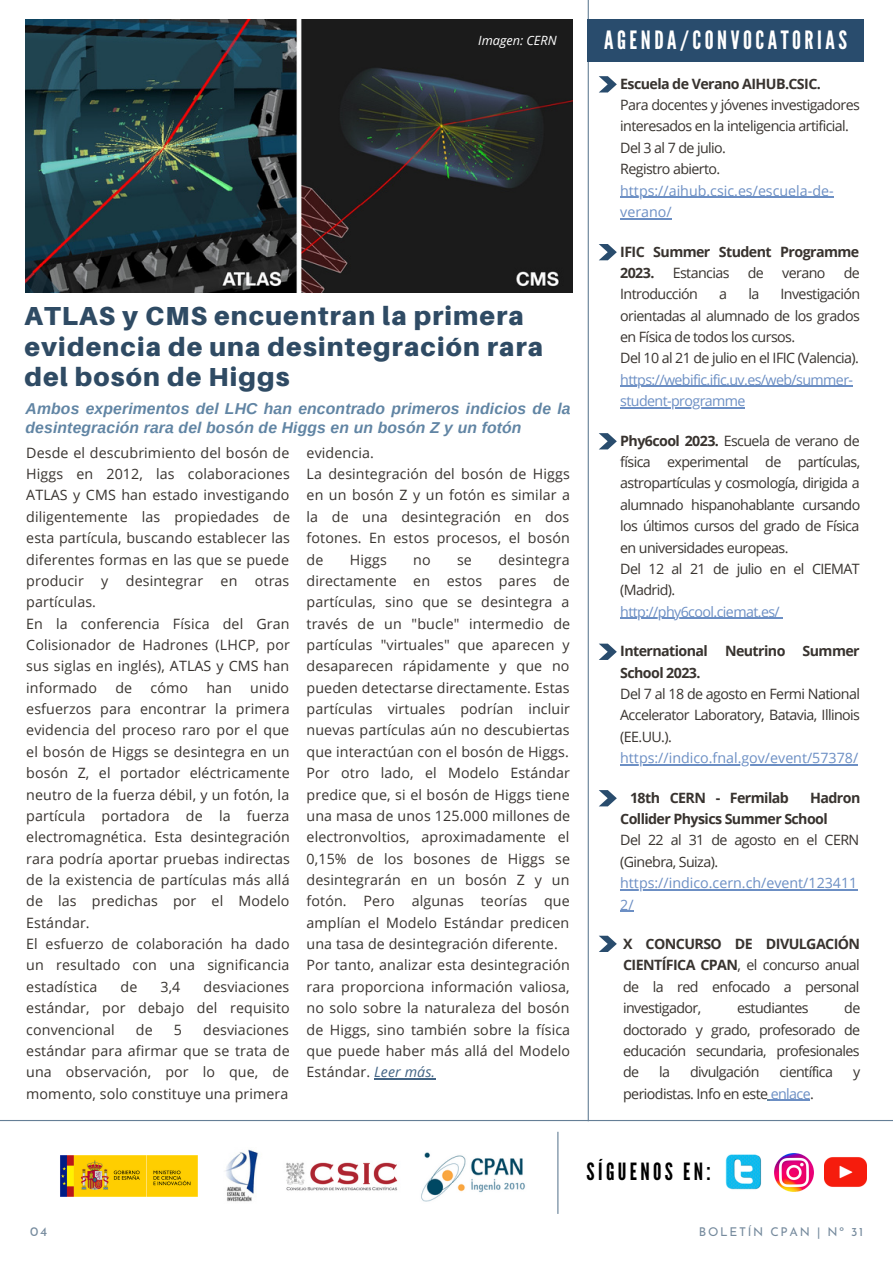
<style>
.page{position:relative;width:893px;height:1264px;background:#fff}
.page>*{position:absolute;margin:0;border:0;box-sizing:border-box;transform-origin:0 0}
.t1{font:900 26.1px/30.3px "Aileron";letter-spacing:.045em;color:#2f4b64}
.t2{font:25.2px "League Gothic";letter-spacing:.14em;color:#fff}
.t3{font:23.7px "League Gothic";letter-spacing:.14em;color:#000}
.t4{font:italic 700 15.75px/19px "Arimo";letter-spacing:.01em;color:#6185a4}
.t5{font:14.25px/21.3px "Open Sans";letter-spacing:-.04em;color:#38332f;text-align:justify}
.t6{font:700 14.25px/21.3px "Open Sans";letter-spacing:-.04em;color:#38332f}
.t7{font:14.25px/21.3px "Open Sans";color:#6c8fc4}
.t8{font:14.25px/21.3px "Open Sans";letter-spacing:-.04em;color:#6c8fc4}
.t9{font:14.25px "Open Sans";letter-spacing:.01em;color:#38332f}
.t10{font:13.2px "Josefin Sans";color:#758a9d}
.t11{font:italic 12.75px "Open Sans";color:#fff}
.t12{font:12.15px "Josefin Sans";letter-spacing:.14em;color:#758a9d}
.s1{font-style:italic;color:#436484}
.s2{font-weight:700}
.s3{color:#6c8fc4}
</style>
<div class="page">
<hr style="left:587px;top:0;width:1px;height:1121px;background:#657f96">
<img style="left:26px;top:19px;width:546px;height:274px">
<div style="left:587px;top:19px;width:277px;height:43px;background:#294c6d"></div>
<hr style="left:374px;top:1078px;width:61px;height:1px;background:#436484">
<hr style="left:0;top:1119px;width:892px;height:2px;background:#657f96">
<img style="left:421px;top:1152px;width:104px;height:50px">
<img style="left:60px;top:1155px;width:138px;height:42px">
<img style="left:225px;top:1149px;width:33px;height:53px">
<img style="left:286px;top:1162px;width:112px;height:29px">
<img style="left:725px;top:1154px;width:36px;height:36px">
<img style="left:824px;top:1157px;width:42px;height:30px">
<hr style="left:557px;top:1131px;width:1px;height:82px;background:#657f96">
<img style="left:774px;top:1153px;width:39px;height:38px">
<hr style="left:620px;top:764px;width:238px;height:1px;background:#6c8fc4">
<svg style="left:599px;top:643px;width:17px;height:17px"></svg>
<hr style="left:620px;top:889px;width:237px;height:1px;background:#6c8fc4">
<svg style="left:620px;top:910px;width:13px;height:1px"></svg>
<svg style="left:599px;top:790px;width:17px;height:16px"></svg>
<hr style="left:620px;top:617px;width:159px;height:2px;background:#6c8fc4">
<svg style="left:599px;top:433px;width:17px;height:16px"></svg>
<hr style="left:620px;top:386px;width:232px;height:1px;background:#6c8fc4">
<hr style="left:620px;top:407px;width:125px;height:1px;background:#6c8fc4">
<svg style="left:599px;top:244px;width:17px;height:16px"></svg>
<hr style="left:620px;top:197px;width:213px;height:1px;background:#6c8fc4">
<hr style="left:620px;top:218px;width:51px;height:1px;background:#6c8fc4">
<svg style="left:599px;top:76px;width:17px;height:16px"></svg>
<hr style="left:770px;top:1099px;width:40px;height:1px;background:#6c8fc4">
<svg style="left:599px;top:935px;width:17px;height:17px"></svg>
<p class="t11" style="left:478px;top:31px;width:80px">Imagen: CERN</p>
<p class="t2" style="left:604px;top:25px;width:244px">AGENDA/CONVOCATORIAS</p>
<p class="t1" style="left:24px;top:300px;width:520px">ATLAS y CMS encuentran la primera evidencia de una desintegración rara del bosón de Higgs</p>
<p class="t4" style="left:26px;top:399px;width:546px">Ambos experimentos del LHC han encontrado primeros indicios de la desintegración rara del bosón de Higgs en un bosón Z y un fotón</p>
<p class="t5" style="left:26px;top:441px;width:265px">Desde el descubrimiento del bosón de Higgs en 2012, las colaboraciones ATLAS y CMS han estado investigando diligentemente las propiedades de esta partícula, buscando establecer las diferentes formas en las que se puede producir y desintegrar en otras partículas.</p>
<p class="t5" style="left:26px;top:612px;width:265px">En la conferencia Física del Gran Colisionador de Hadrones (LHCP, por sus siglas en inglés), ATLAS y CMS han informado</p>
<p class="t5" style="left:115px;top:676px;width:18px">de</p>
<p class="t5" style="left:150px;top:676px;width:39px">cómo</p>
<p class="t5" style="left:206px;top:676px;width:27px">han</p>
<p class="t5" style="left:26px;top:676px;width:265px;text-indent:224px">unido esfuerzos para encontrar la primera evidencia del proceso raro por el que el bosón de Higgs se desintegra en un bosón Z, el portador eléctricamente neutro de la fuerza débil, y un fotón, la partícula portadora de la fuerza electromagnética. Esta desintegración rara podría aportar pruebas indirectas de la existencia de partículas más allá de las predichas por el Modelo Estándar.</p>
<p class="t5" style="left:26px;top:932px;width:265px">El esfuerzo de colaboración ha dado un resultado con una significancia estadística</p>
<p class="t5" style="left:26px;top:975px;width:265px;text-indent:177px">desviaciones estándar, por debajo del requisito convencional</p>
<p class="t5" style="left:121px;top:975px;width:18px">de</p>
<p class="t5" style="left:160px;top:975px;width:21px">3,4</p>
<p class="t5" style="left:26px;top:1018px;width:265px;text-indent:177px">desviaciones estándar para afirmar que se trata de una observación, por lo que, de momento, solo constituye una primera</p>
<p class="t5" style="left:136px;top:1018px;width:18px">de</p>
<p class="t5" style="left:174px;top:1018px;width:10px">5</p>
<p class="t9" style="left:306px;top:442px;width:69px">evidencia.</p>
<p class="t5" style="left:306px;top:463px;width:265px">La desintegración del bosón de Higgs en un bosón Z y un fotón es similar a la de una desintegración en dos fotones. En estos procesos, el bosón de</p>
<p class="t5" style="left:306px;top:548px;width:265px;text-indent:192px">desintegra directamente en estos pares de partículas, sino que se desintegra a través de un "bucle" intermedio de partículas "virtuales" que aparecen y desaparecen rápidamente y que no pueden detectarse directamente. Estas partículas virtuales podrían incluir nuevas partículas aún no descubiertas que interactúan con el bosón de Higgs.</p>
<p class="t5" style="left:306px;top:762px;width:265px">Por otro lado, el Modelo Estándar predice que, si el bosón de Higgs tiene una masa de unos 125.000 millones de electronvoltios, aproximadamente el 0,15% de los bosones de Higgs se desintegrarán en un bosón Z y un fotón. Pero algunas teorías que amplían el Modelo Estándar predicen una tasa de desintegración diferente.</p>
<p class="t5" style="left:306px;top:954px;width:265px">Por tanto, analizar esta desintegración rara proporciona información valiosa, no solo sobre la naturaleza del bosón de Higgs, sino también sobre la física que puede haber más allá del Modelo Estándar. <span class="s1">Leer más.</span></p>
<p class="t5" style="left:350px;top:548px;width:38px">Higgs</p>
<p class="t5" style="left:413px;top:548px;width:19px">no</p>
<p class="t5" style="left:457px;top:548px;width:16px">se</p>
<p class="t6" style="left:620px;top:73px;width:202px">Escuela de Verano AIHUB.CSIC.</p>
<p class="t5" style="left:620px;top:94px;width:241px">Para docentes y jóvenes investigadores interesados en la inteligencia artificial.</p>
<p class="t5" style="left:620px;top:137px;width:107px">Del 3 al 7 de julio.</p>
<p class="t5" style="left:620px;top:158px;width:102px">Registro abierto.</p>
<p class="t7" style="left:620px;top:179px;width:215px">https://aihub.csic.es/escuela-de&shy;verano/</p>
<p class="t6" style="left:620px;top:240px;width:240px">IFIC Summer Student Programme<br>2023.</p>
<p class="t5" style="left:672px;top:262px;width:58px">Estancias</p>
<p class="t5" style="left:747px;top:262px;width:18px">de</p>
<p class="t5" style="left:782px;top:262px;width:45px">verano</p>
<p class="t5" style="left:843px;top:262px;width:18px">de</p>
<p class="t5" style="left:620px;top:283px;width:79px">Introducción</p>
<p class="t5" style="left:719px;top:283px;width:9px">a</p>
<p class="t5" style="left:748px;top:283px;width:12px">la</p>
<p class="t5" style="left:620px;top:283px;width:241px;text-indent:160px">Investigación orientadas al alumnado de los grados en Física de todos los cursos.</p>
<p class="t5" style="left:620px;top:347px;width:240px">Del 10 al 21 de julio en el IFIC (Valencia).</p>
<p class="t8" style="left:620px;top:368px;width:234px">https://webific.ific.uv.es/web/summer&shy;student-programme</p>
<p class="t5" style="left:620px;top:429px;width:241px"><span class="s2">Phy6cool 2023.</span> Escuela de verano de física experimental de partículas, astropartículas y cosmología, dirigida a alumnado hispanohablante cursando los últimos cursos del grado de Física en universidades europeas.</p>
<p class="t5" style="left:620px;top:557px;width:241px">Del 12 al 21 de julio en el CIEMAT (Madrid).</p>
<p class="t8" style="left:620px;top:600px;width:161px">http://phy6cool.ciemat.es/</p>
<p class="t6" style="left:620px;top:640px;width:241px">International Neutrino Summer<br>School 2023.</p>
<p class="t5" style="left:620px;top:682px;width:241px">Del 7 al 18 de agosto en Fermi National Accelerator Laboratory, Batavia, Illinois (EE.UU.).</p>
<p class="t7" style="left:620px;top:746px;width:239px">https://indico.fnal.gov/event/57378/</p>
<p class="t6" style="left:630px;top:786px;width:160px">18th CERN - Fermilab</p>
<p class="t6" style="left:620px;top:786px;width:242px;text-indent:190px">Hadron<br>Collider Physics Summer School</p>
<p class="t5" style="left:620px;top:829px;width:240px">Del 22 al 31 de agosto en el CERN (Ginebra, Suiza).</p>
<p class="t7" style="left:620px;top:872px;width:238px">https://indico.cern.ch/event/123411<br>2/</p>
<p class="t5" style="left:623px;top:932px;width:238px"><span class="s2">X CONCURSO DE DIVULGACIÓN CIENTÍFICA CPAN</span>, el concurso anual de la red enfocado a personal investigador,</p>
<p class="t5" style="left:623px;top:997px;width:239px;text-indent:221px">de doctorado y grado, profesorado de educación secundaria, profesionales de</p>
<p class="t5" style="left:737px;top:997px;width:73px">estudiantes</p>
<p class="t5" style="left:659px;top:1061px;width:12px">la</p>
<p class="t5" style="left:690px;top:1061px;width:71px">divulgación</p>
<p class="t5" style="left:779px;top:1061px;width:55px">científica</p>
<p class="t5" style="left:852px;top:1061px;width:9px">y</p>
<p class="t5" style="left:623px;top:1082px;width:192px">periodistas. Info en este <span class="s3">enlace</span>.</p>
<p class="t3" style="left:586px;top:1157px;width:126px">SÍGUENOS EN:</p>
<p class="t10" style="left:30px;top:1226px;width:19px">04</p>
<p class="t12" style="left:699px;top:1226px;width:166px">BOLETÍN CPAN | Nº 31</p>
</div>
